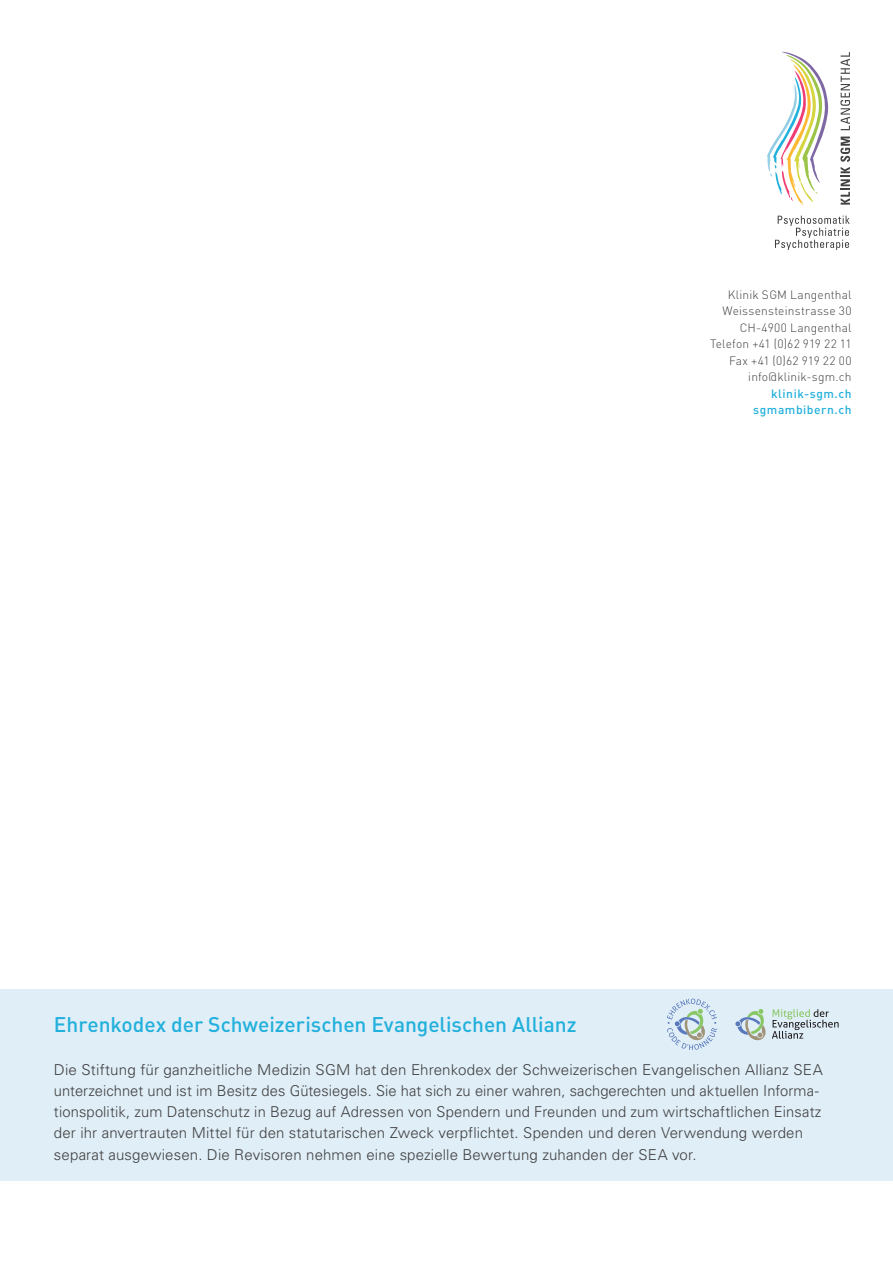
<style>
.page{position:relative;width:893px;height:1263px;background:#fff}
.page>*{position:absolute;margin:0;border:0;box-sizing:border-box;transform-origin:0 0}
.t1{font:21px "DIN Medium Alternate";letter-spacing:-.005em;color:#22b0dc}
.t2{font:300 15px/21.3px "Univers";letter-spacing:.01em;color:#404041}
.t3{font:300 12px/16.5px "DIN";letter-spacing:.015em;color:#404041;text-align:right}
.t4{font:500 12px/16.5px "DIN";letter-spacing:.045em;color:#22b0dc;text-align:right}
</style>
<div class="page">
<svg style="left:775px;top:216px;width:75px;height:34px"></svg>
<svg style="left:840px;top:137px;width:10px;height:68px"></svg>
<svg style="left:840px;top:52px;width:10px;height:78px"></svg>
<svg style="left:767px;top:52px;width:62px;height:154px"></svg>
<div style="left:0;top:989px;width:893px;height:192px;background:#e0eef7"></div>
<svg style="left:735px;top:1009px;width:31px;height:31px"></svg>
<svg style="left:772px;top:1009px;width:66px;height:30px"></svg>
<svg style="left:667px;top:999px;width:50px;height:51px"></svg>
<p class="t3" style="left:710px;top:287px;width:143px">Klinik SGM Langenthal<br>Weissensteinstrasse 30<br>CH-4900 Langenthal<br>Telefon +41 (0)62 919 22 11<br>Fax +41 (0)62 919 22 00 info@klinik-sgm.ch</p>
<p class="t4" style="left:753px;top:385px;width:100px">klinik-sgm.ch sgmambibern.ch</p>
<h1 class="t1" style="left:54px;top:1017px;width:524px">Ehrenkodex der Schweizerischen Evangelischen Allianz</h1>
<p class="t2" style="left:54px;top:1060px;width:770px">Die Stiftung für ganzheitliche Medizin SGM hat den Ehrenkodex der Schweizerischen Evangelischen Allianz SEA unterzeichnet und ist im Besitz des Gütesiegels. Sie hat sich zu einer wahren, sachgerechten und aktuellen Informa&shy;tionspolitik, zum Datenschutz in Bezug auf Adressen von Spendern und Freunden und zum wirtschaftlichen Einsatz der ihr anvertrauten Mittel für den statutarischen Zweck verpflichtet. Spenden und deren Verwendung werden separat ausgewiesen. Die Revisoren nehmen eine spezielle Bewertung zuhanden der SEA vor.</p>
</div>
